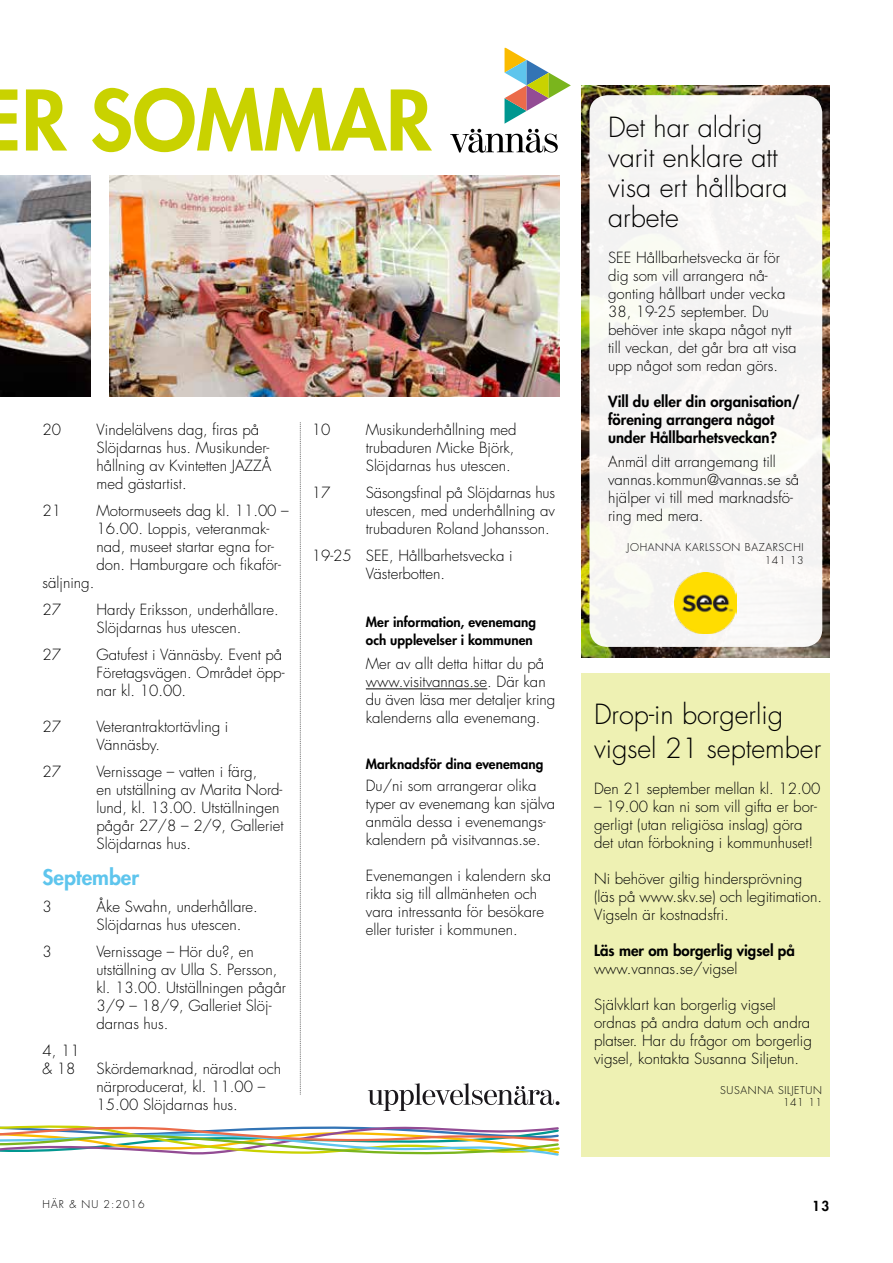
<style>
.page{position:relative;width:893px;height:1263px;background:#fff}
.page>*{position:absolute;margin:0;border:0;box-sizing:border-box;transform-origin:0 0}
.t1{font:800 81px "Futura Std";color:#c9d200}
.t2{font:300 27px/30px "Futura Std";color:#000}
.t3{font:800 21px "Futura Std";color:#5ec5ed}
.t4{font:300 15px/18px "Futura Std";color:#000}
.t5{font:800 15px/18px "Futura Std";color:#000}
.t6{font:800 13.5px/18.8px "Futura Std";letter-spacing:.005em;color:#000}
.t7{font:300 10.5px/12px "Futura Std";letter-spacing:.06em;color:#000;text-align:right}
.t8{font:300 10.5px "Futura Std";letter-spacing:.1em;color:#000}
</style>
<div class="page">
<div style="left:581px;top:673px;width:248px;height:484px;background:#eef1b3"></div>
<hr style="left:366px;top:688px;width:121px;height:1px;background:#000">
<img style="left:109px;top:175px;width:451px;height:221px">
<img style="left:0;top:175px;width:91px;height:221px">
<img style="left:0;top:1125px;width:560px;height:31px">
<svg style="left:450px;top:48px;width:121px;height:105px"></svg>
<svg style="left:368px;top:1083px;width:191px;height:28px"></svg>
<svg style="left:300px;top:422px;width:1px;height:673px"></svg>
<img style="left:581px;top:85px;width:248px;height:572px">
<div style="left:589px;top:95px;width:233px;height:552px;background:#f6f4f3;border-radius:18px"></div>
<img style="left:674px;top:572px;width:62px;height:62px">
<h1 class="t1" style="left:22px;top:69px;width:411px">r sommar</h1>
<p class="t4" style="left:43px;top:421px;width:20px">20</p>
<p class="t4" style="left:97px;top:421px;width:164px">Vindelälvens dag, firas på</p>
<p class="t4" style="left:43px;top:439px;width:32px">S</p>
<p class="t4" style="left:97px;top:439px;width:176px;text-indent:8px">löjdarnas hus. Musikunder&shy;hållning av Kvintetten JAZZÅ med gästartist.</p>
<p class="t4" style="left:43px;top:502px;width:47px">21 M</p>
<p class="t4" style="left:97px;top:502px;width:194px;text-indent:13px">otormuseets dag kl. 11.00 –<br>16.00. Loppis, veteranmak&shy;nad, museet startar egna for&shy;don. Hamburgare och fikaför-</p>
<p class="t4" style="left:43px;top:569px;width:53px;line-height:27px">säljning.<br>27 H</p>
<p class="t4" style="left:107px;top:601px;width:173px">ardy Eriksson, underhållare.</p>
<p class="t4" style="left:43px;top:619px;width:32px">S</p>
<p class="t4" style="left:105px;top:619px;width:138px">löjdarnas hus utescen.</p>
<p class="t4" style="left:43px;top:646px;width:20px">27</p>
<p class="t4" style="left:97px;top:646px;width:189px">Gatufest i Vännäsby. Event på<br>Företagsvägen. Området öpp&shy;nar kl. 10.00.</p>
<p class="t4" style="left:43px;top:718px;width:20px">27</p>
<p class="t4" style="left:97px;top:718px;width:133px">Veterantraktortävling i<br>Vännäsby.</p>
<p class="t4" style="left:43px;top:763px;width:20px">27</p>
<p class="t4" style="left:97px;top:763px;width:189px">Vernissage – vatten i färg,<br>en utställning av Marita Nord&shy;lund, kl. 13.00. Utställningen pågår 27/8 – 2/9, Galleriet</p>
<p class="t4" style="left:43px;top:835px;width:32px">S</p>
<p class="t4" style="left:105px;top:835px;width:88px">löjdarnas hus.</p>
<h3 class="t3" style="left:43px;top:864px;width:98px">September</h3>
<p class="t4" style="left:43px;top:898px;width:11px">3</p>
<p class="t4" style="left:97px;top:898px;width:163px">Åke Swahn, underhållare.</p>
<p class="t4" style="left:43px;top:916px;width:32px">S</p>
<p class="t4" style="left:105px;top:916px;width:138px">löjdarnas hus utescen.</p>
<p class="t4" style="left:43px;top:943px;width:11px">3</p>
<p class="t4" style="left:97px;top:943px;width:191px">Vernissage – Hör du?, en utställning av Ulla S. Persson, kl. 13.00. Utställningen pågår<br>3/9 – 18/9, Galleriet Slöj&shy;darnas hus.</p>
<p class="t4" style="left:43px;top:1042px;width:39px">4, 11</p>
<p class="t4" style="left:43px;top:1060px;width:240px">&amp; 18 Skördemarknad, närodlat och</p>
<p class="t4" style="left:97px;top:1078px;width:170px">närproducerat, kl. 11.00 –</p>
<p class="t4" style="left:97px;top:1096px;width:143px">15.00 Slöjdarnas hus.</p>
<p class="t4" style="left:366px;top:421px;width:152px;text-align:right">usikunderhållning med trubaduren Micke Björk,</p>
<p class="t4" style="left:312px;top:457px;width:32px">S</p>
<p class="t4" style="left:374px;top:457px;width:138px">löjdarnas hus utescen.</p>
<p class="t4" style="left:312px;top:484px;width:42px">17 S</p>
<p class="t4" style="left:312px;top:421px;width:47px">10 M</p>
<p class="t4" style="left:366px;top:484px;width:191px;text-align:center">äsongsfinal på Slöjdarnas hus utescen, med underhållning av trubaduren Roland Johansson.</p>
<p class="t4" style="left:312px;top:547px;width:51px">19-25 SEE</p>
<p class="t4" style="left:366px;top:547px;width:148px;text-indent:23px">, H ållbarhetsvecka i<br>Västerbotten.</p>
<p class="t6" style="left:366px;top:612px;width:172px">Mer information, evenemang och upplevelser i kommunen</p>
<p class="t4" style="left:366px;top:655px;width:191px">Mer av allt detta hittar du på www.visitvannas.se. Där kan du även läsa mer detaljer kring kalenderns alla evenemang.</p>
<p class="t6" style="left:329px;top:754px;width:26px">M</p>
<p class="t6" style="left:377px;top:754px;width:168px">arknadsför dina evenemang</p>
<p class="t4" style="left:366px;top:777px;width:191px">Du/ni som arrangerar olika typer av evenemang kan själva anmäla dessa i evenemangs&shy;kalendern på visitvannas.se.</p>
<p class="t4" style="left:312px;top:867px;width:32px">E</p>
<p class="t4" style="left:366px;top:867px;width:187px;text-indent:8px">venemangen i kalendern ska rikta sig till allmänheten och vara intressanta för besökare eller turister i kommunen.</p>
<h2 class="t2" style="left:608px;top:113px;width:181px">Det har aldrig varit enklare att visa ert hållbara arbete</h2>
<p class="t4" style="left:608px;top:249px;width:9px">SEE</p>
<p class="t4" style="left:608px;top:249px;width:190px;text-indent:28px">Hållbarhetsvecka är för dig som vill arrangera nå&shy;gonting hållbart under vecka<br>38, 19-25 september. Du behöver inte skapa något nytt till veckan, det går bra att visa upp något som redan görs.</p>
<p class="t5" style="left:608px;top:393px;width:193px">Vill du eller din organisation/ förening arrangera något under Hållbarhetsveckan?</p>
<p class="t4" style="left:608px;top:453px;width:193px">Anmäl ditt arrangemang till vannas.kommun@vannas.se så hjälper vi till med marknadsfö&shy;ring med mera.</p>
<p class="t7" style="left:627px;top:542px;width:178px">Johanna Karlsson Bazarschi<br>141 13</p>
<h2 class="t2" style="left:594px;top:698px;width:229px;line-height:34.5px">Drop-in borgerlig vigsel 21 september</h2>
<p class="t4" style="left:594px;top:780px;width:228px">Den 21 september mellan kl. 12.00</p>
<p class="t4" style="left:594px;top:798px;width:224px">– 19.00 kan ni som vill gifta er bor&shy;gerligt (utan religiösa inslag) göra det utan förbokning i kommunhuset!</p>
<p class="t4" style="left:594px;top:870px;width:229px">N i behöver giltig hindersprövning (läs på www.skv.se) och legitimation.<br>Vigseln är kostnadsfri.</p>
<p class="t5" style="left:594px;top:942px;width:202px">Läs mer om borgerlig vigsel på</p>
<p class="t4" style="left:594px;top:960px;width:145px">www.vannas.se/vigsel</p>
<p class="t4" style="left:594px;top:996px;width:219px">Självklart kan borgerlig vigsel ordnas på andra datum och andra platser. Har du frågor om borgerlig vigsel, kontakta Susanna Siljetun.</p>
<p class="t7" style="left:720px;top:1085px;width:103px">Susanna Siljetun<br>141 11</p>
<p class="t8" style="left:43px;top:1198px;width:104px">HÄR &amp; NU 2:2016</p>
<p class="t6" style="left:812px;top:1196px;width:18px">13</p>
</div>
